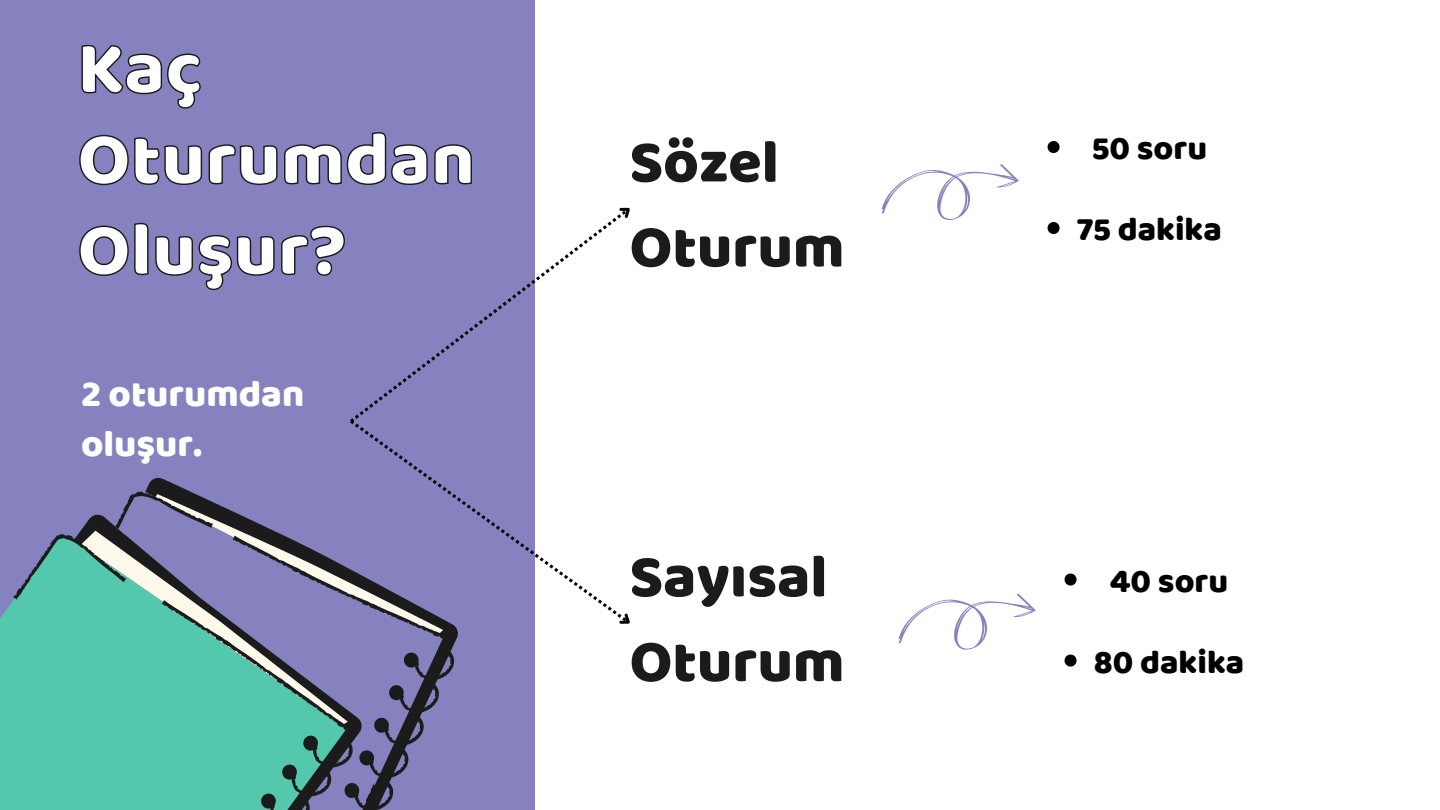
<style>
.page{position:relative;width:1440px;height:810px;background:#fff}
.page>*{position:absolute;margin:0;border:0;box-sizing:border-box;transform-origin:0 0}
.t1{font:76px/90.8px "Baloo";color:#fff}
.t2{font:61px/84.8px "Baloo";color:#1b1b1b}
.t3{font:38.2px/49.5px "Baloo";color:#fff}
.t4{font:34px "Baloo";color:#000}
</style>
<div class="page">
<div style="left:0;top:0;width:535px;height:810px;background:#8582bf"></div>
<svg style="left:350px;top:218px;width:265px;height:202px"></svg>
<svg style="left:615px;top:207px;width:15px;height:15px"></svg>
<svg style="left:350px;top:420px;width:265px;height:195px"></svg>
<svg style="left:615px;top:610px;width:15px;height:14px"></svg>
<svg style="left:881px;top:164px;width:138px;height:56px"></svg>
<svg style="left:81px;top:44px;width:120px;height:65px"></svg>
<svg style="left:79px;top:132px;width:393px;height:54px"></svg>
<svg style="left:79px;top:222px;width:266px;height:69px"></svg>
<svg style="left:1048px;top:141px;width:12px;height:12px"></svg>
<svg style="left:1048px;top:222px;width:12px;height:12px"></svg>
<svg style="left:1065px;top:574px;width:12px;height:12px"></svg>
<svg style="left:1065px;top:655px;width:12px;height:12px"></svg>
<svg style="left:898px;top:594px;width:138px;height:56px"></svg>
<svg style="left:350px;top:435px;width:125px;height:180px"></svg>
<svg style="left:0;top:449px;width:473px;height:361px"></svg>
<h1 class="t1" style="left:77px;top:21px;width:399px">Kaç<br>Oturumdan<br>Oluşur?</h1>
<h3 class="t3" style="left:81px;top:368px;width:225px">2 oturumdan oluşur.</h3>
<p class="t2" style="left:630px;top:118px;width:216px">Sözel<br>Oturum</p>
<h2 class="t2" style="left:630px;top:533px;width:216px">Sayısal<br>Oturum</h2>
<h2 class="t4" style="left:1092px;top:127px;width:117px">50 soru</h2>
<p class="t4" style="left:1077px;top:208px;width:147px">75 dakika</p>
<p class="t4" style="left:1110px;top:560px;width:120px">40 soru</p>
<p class="t4" style="left:1094px;top:641px;width:152px">80 dakika</p>
</div>
